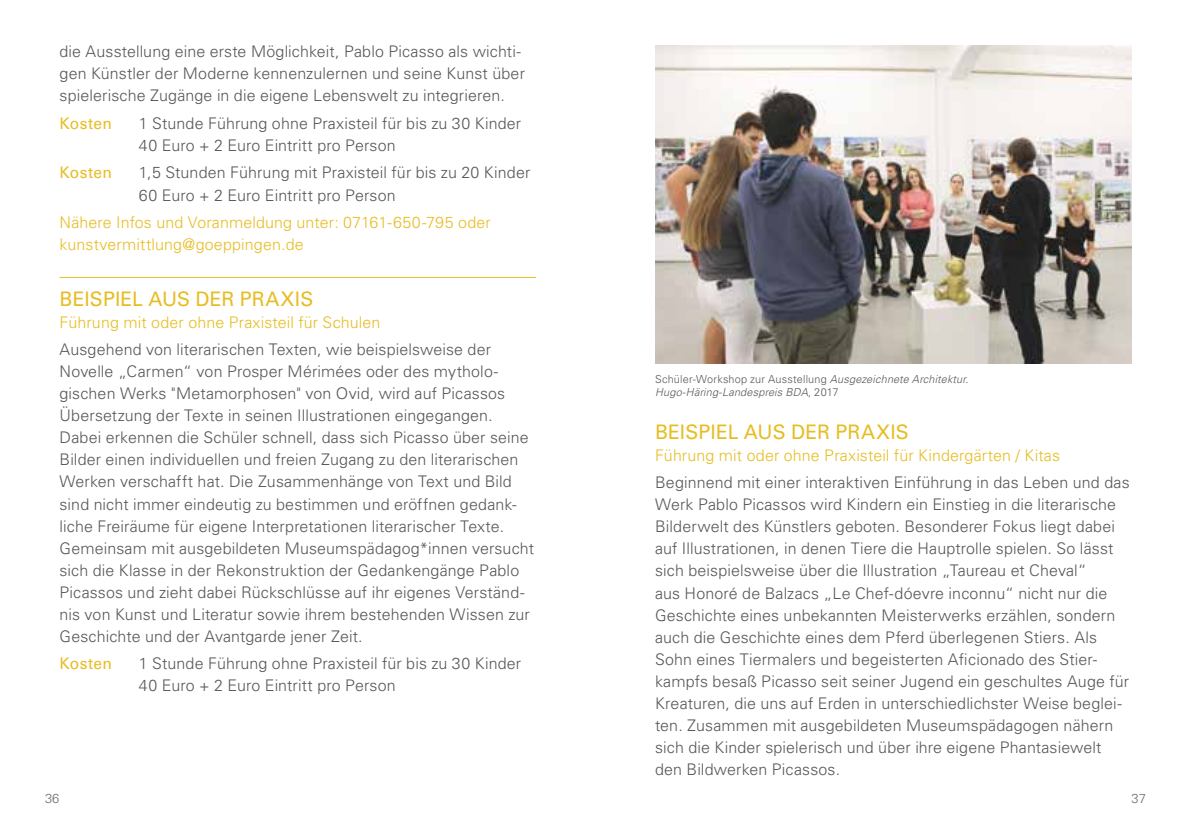
<style>
.page{position:relative;width:1191px;height:840px;background:#fff}
.page>*{position:absolute;margin:0;border:0;box-sizing:border-box;transform-origin:0 0}
.t1{font:20px "Univers LT Pro 55 Roman";letter-spacing:.01em;color:#e7bd23}
.t2{font:300 16px/22px "Univers LT Pro 45";letter-spacing:.01em;color:#575756}
.t3{font:300 16px/22px "Univers LT Pro 45";letter-spacing:.01em;color:#e7bd23}
.t4{font:16px "Univers LT Pro 55 Roman";letter-spacing:.015em;color:#e7bd23}
.t5{font:300 13px "Univers LT Pro 45";color:#706f6f}
.t6{font:italic 300 11px/13.2px "Univers LT Pro 45";letter-spacing:.015em;color:#575756}
.s1{font-style:normal}
</style>
<div class="page">
<hr style="left:60px;top:277px;width:476px;height:1px;background:#e7bd23">
<img style="left:655px;top:45px;width:476px;height:318px">
<p class="t2" style="left:60px;top:40px;width:467px">die Ausstellung eine erste Möglichkeit, Pablo Picasso als wichti&shy;gen Künstler der Moderne kennenzulernen und seine Kunst über spielerische Zugänge in die eigene Lebenswelt zu integrieren.</p>
<p class="t4" style="left:60px;top:113px;width:54px">Kosten</p>
<p class="t2" style="left:139px;top:112px;width:384px">1 Stunde Führung ohne Praxisteil für bis zu 30 Kinder<br>40 Euro + 2 Euro Eintritt pro Person</p>
<p class="t4" style="left:60px;top:163px;width:54px">Kosten</p>
<p class="t2" style="left:139px;top:162px;width:393px">1,5 Stunden Führung mit Praxisteil für bis zu 20 Kinder<br>60 Euro + 2 Euro Eintritt pro Person</p>
<p class="t3" style="left:60px;top:211px;width:433px">Nähere Infos und Voranmeldung unter: 07161-650-795 oder kunstvermittlung@goeppingen.de</p>
<p class="t1" style="left:60px;top:286px;width:255px">BEISPIEL AUS DER PRAXIS</p>
<p class="t3" style="left:60px;top:311px;width:322px">Führung mit oder ohne Praxisteil für Schulen</p>
<p class="t2" style="left:60px;top:338px;width:476px">Ausgehend von literarischen Texten, wie beispielsweise der Novelle „Carmen“ von Prosper Mérimées oder des mytholo&shy;gischen Werks "Metamorphosen" von Ovid, wird auf Picassos Übersetzung der Texte in seinen Illustrationen eingegangen.<br>Dabei erkennen die Schüler schnell, dass sich Picasso über seine Bilder einen individuellen und freien Zugang zu den literarischen Werken verschafft hat. Die Zusammenhänge von Text und Bild sind nicht immer eindeutig zu bestimmen und eröffnen gedank&shy;liche Freiräume für eigene Interpretationen literarischer Texte.<br>Gemeinsam mit ausgebildeten Museumspädagog*innen versucht sich die Klasse in der Rekonstruktion der Gedankengänge Pablo Picassos und zieht dabei Rückschlüsse auf ihr eigenes Verständ&shy;nis von Kunst und Literatur sowie ihrem bestehenden Wissen zur Geschichte und der Avantgarde jener Zeit.</p>
<p class="t4" style="left:60px;top:653px;width:54px">Kosten</p>
<p class="t2" style="left:139px;top:652px;width:384px">1 Stunde Führung ohne Praxisteil für bis zu 30 Kinder<br>40 Euro + 2 Euro Eintritt pro Person</p>
<p class="t6" style="left:655px;top:372px;width:315px"><span class="s1">Schüler-Workshop zur Ausstellung</span> Ausgezeichnete Architektur.<br>Hugo-Häring-Landespreis BDA<span class="s1">, 2017</span></p>
<p class="t1" style="left:655px;top:419px;width:255px">BEISPIEL AUS DER PRAXIS</p>
<p class="t3" style="left:655px;top:443px;width:406px">Führung mit oder ohne Praxisteil für Kindergärten / Kitas</p>
<p class="t2" style="left:655px;top:471px;width:476px">Beginnend mit einer interaktiven Einführung in das Leben und das Werk Pablo Picassos wird Kindern ein Einstieg in die literarische Bilderwelt des Künstlers geboten. Besonderer Fokus liegt dabei auf Illustrationen, in denen Tiere die Hauptrolle spielen. So lässt sich beispielsweise über die Illustration „Taureau et Cheval“<br>aus Honoré de Balzacs „Le Chef-dóevre inconnu“ nicht nur die Geschichte eines unbekannten Meisterwerks erzählen, sondern auch die Geschichte eines dem Pferd überlegenen Stiers. Als Sohn eines Tiermalers und begeisterten Aficionado des Stier&shy;kampfs besaß Picasso seit seiner Jugend ein geschultes Auge für Kreaturen, die uns auf Erden in unterschiedlichster Weise beglei&shy;ten. Zusammen mit ausgebildeten Museumspädagogen nähern sich die Kinder spielerisch und über ihre eigene Phantasiewelt den Bildwerken Picassos.</p>
<p class="t5" style="left:45px;top:789px;width:16px">36</p>
<p class="t5" style="left:1131px;top:789px;width:16px">37</p>
</div>
